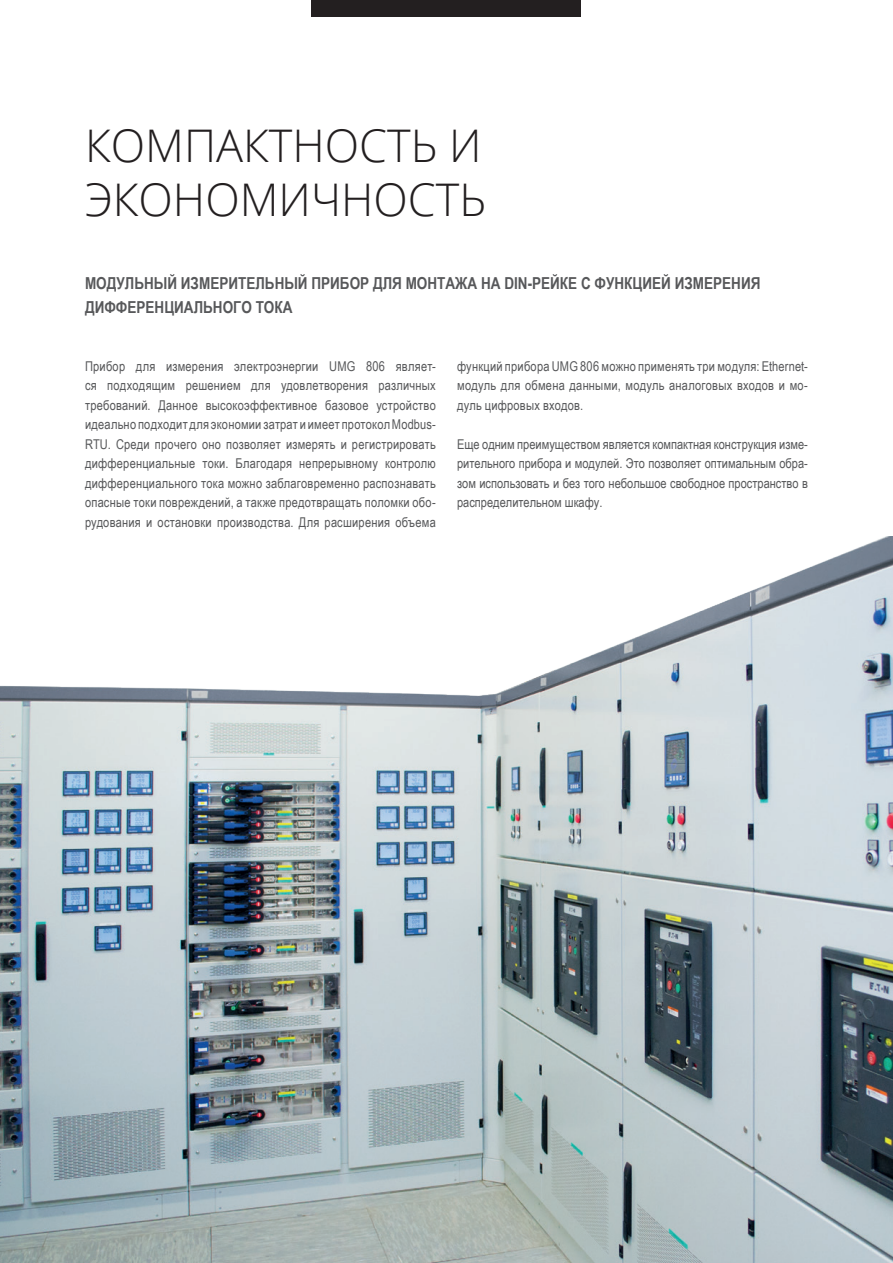
<style>
.page{position:relative;width:893px;height:1263px;background:#fff}
.page>*{position:absolute;margin:0;border:0;box-sizing:border-box;transform-origin:0 0}
.t1{font:300 45px "Open Sans";color:#231f20}
.t2{font:700 16.5px "Arial Narrow";color:#57585a}
.t3{font:13.5px/19.5px "Arial Narrow";letter-spacing:.015em;color:#57585a;text-align:justify}
</style>
<div class="page">
<div style="left:312px;top:0;width:269px;height:17px;background:#231f20"></div>
<img style="left:0;top:537px;width:893px;height:726px">
<p class="t1" style="left:85px;top:115px;width:398px">КОМПАКТНОСТЬ И</p>
<p class="t1" style="left:85px;top:169px;width:403px">ЭКОНОМИЧНОСТЬ</p>
<p class="t2" style="left:85px;top:270px;width:677px">МОДУЛЬНЫЙ ИЗМЕРИТЕЛЬНЫЙ ПРИБОР ДЛЯ МОНТАЖА НА DIN-РЕЙКЕ С ФУНКЦИЕЙ ИЗМЕРЕНИЯ</p>
<p class="t2" style="left:85px;top:294px;width:209px">ДИФФЕРЕНЦИАЛЬНОГО ТОКА</p>
<p class="t3" style="left:85px;top:355px;width:352px">Прибор для измерения электроэнергии UMG 806 являет&shy;ся подходящим решением для удовлетворения различных требований. Данное высокоэффективное базовое устройство идеально подходит для экономии затрат и имеет протокол Modbus-RTU. Среди прочего оно позволяет измерять и регистрировать дифференциальные токи. Благодаря непрерывному контролю дифференциального тока можно заблаговременно распознавать опасные токи повреждений, а также предотвращать поломки обо&shy;рудования и остановки производства. Для расширения объема</p>
<p class="t3" style="left:457px;top:355px;width:352px">функций прибора UMG 806 можно применять три модуля: Ethernet&shy;модуль для обмена данными, модуль аналоговых входов и мо&shy;дуль цифровых входов.</p>
<p class="t3" style="left:457px;top:433px;width:352px">Еще одним преимуществом является компактная конструкция изме&shy;рительного прибора и модулей. Это позволяет оптимальным обра&shy;зом использовать и без того небольшое свободное пространство в распределительном шкафу.</p>
</div>
